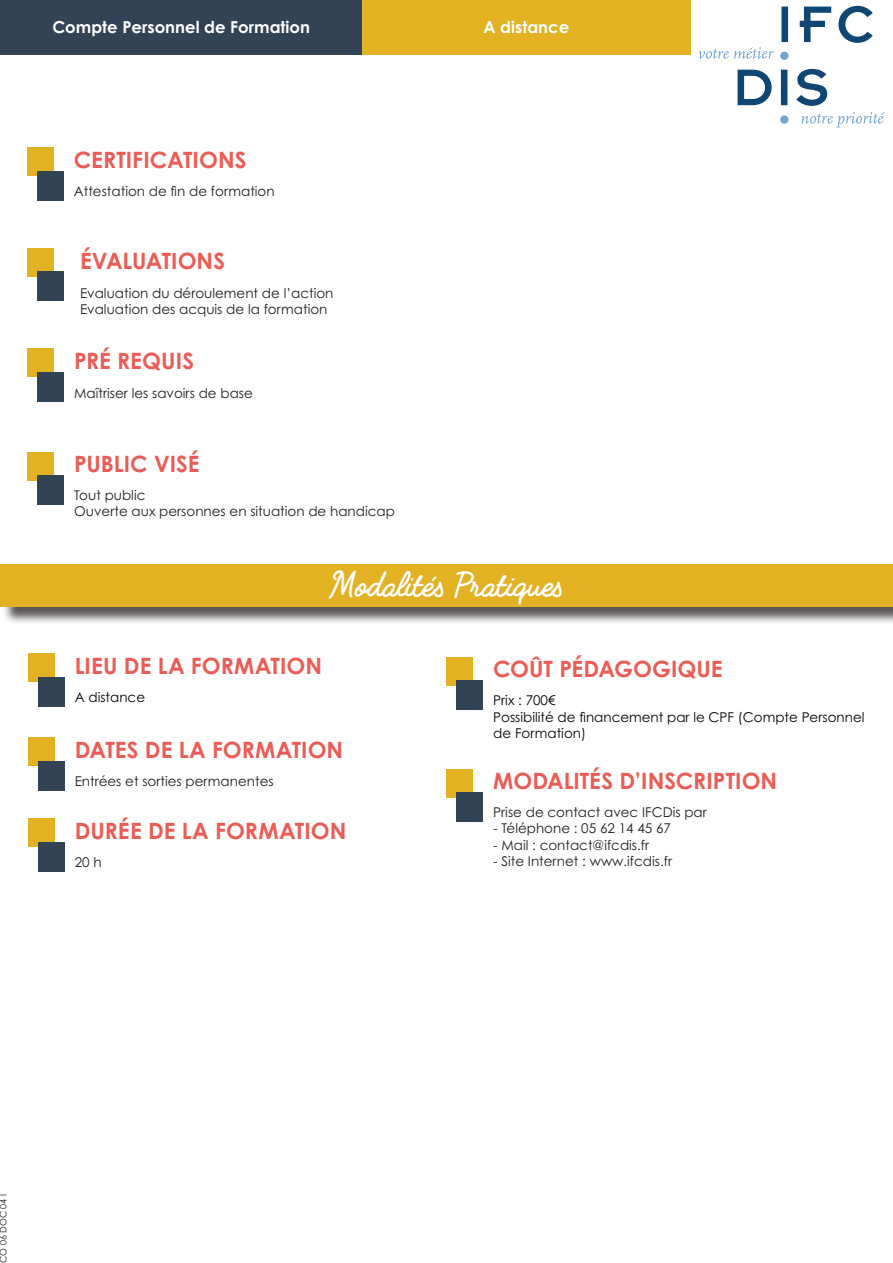
<style>
.page{position:relative;width:893px;height:1263px;background:#fff}
.page>*{position:absolute;margin:0;border:0;box-sizing:border-box;transform-origin:0 0}
.t1{font:700 33px "Fabfelt Script";color:#fff}
.t2{font:700 22.5px "Century Gothic Pro";color:#ea5c55}
.t3{font:700 16.5px "Century Gothic Pro";color:#fff}
.t4{font:13.5px "Century Gothic Pro";color:#231f20}
.t5{font:13.5px "Century Gothic Pro";color:#040503}
.t6{font:9px "Century Gothic Pro";color:#231f20}
</style>
<div class="page">
<div style="left:0;top:0;width:362px;height:54px;background:#324356"></div>
<div style="left:362px;top:0;width:328px;height:54px;background:#e2b223"></div>
<svg style="left:737px;top:69px;width:90px;height:37px"></svg>
<svg style="left:781px;top:6px;width:92px;height:37px"></svg>
<svg style="left:801px;top:112px;width:84px;height:15px"></svg>
<svg style="left:699px;top:47px;width:75px;height:12px"></svg>
<div style="left:780px;top:52px;width:8px;height:8px;background:#72a4d8;border-radius:50%"></div>
<div style="left:780px;top:115px;width:8px;height:9px;background:#72a4d8;border-radius:50%"></div>
<div style="left:27px;top:348px;width:27px;height:29px;background:#e2b223"></div>
<div style="left:37px;top:372px;width:27px;height:30px;background:#324356"></div>
<div style="left:27px;top:452px;width:27px;height:28px;background:#e2b223"></div>
<div style="left:37px;top:475px;width:27px;height:30px;background:#324356"></div>
<div style="left:2px;top:567px;width:891px;height:58px;background:#231f20;opacity:.75"></div>
<div style="left:0;top:564px;width:893px;height:42px;background:#e2b223"></div>
<div style="left:27px;top:248px;width:27px;height:28px;background:#e2b223"></div>
<div style="left:37px;top:271px;width:27px;height:30px;background:#324356"></div>
<div style="left:28px;top:819px;width:27px;height:28px;background:#e2b223"></div>
<div style="left:38px;top:842px;width:27px;height:30px;background:#324356"></div>
<div style="left:28px;top:653px;width:27px;height:28px;background:#e2b223"></div>
<div style="left:38px;top:677px;width:27px;height:30px;background:#324356"></div>
<div style="left:28px;top:738px;width:27px;height:28px;background:#e2b223"></div>
<div style="left:38px;top:761px;width:27px;height:30px;background:#324356"></div>
<div style="left:446px;top:657px;width:27px;height:28px;background:#e2b223"></div>
<div style="left:456px;top:680px;width:27px;height:30px;background:#324356"></div>
<div style="left:446px;top:769px;width:27px;height:28px;background:#e2b223"></div>
<div style="left:456px;top:792px;width:27px;height:30px;background:#324356"></div>
<div style="left:27px;top:147px;width:27px;height:28px;background:#e2b223"></div>
<div style="left:37px;top:171px;width:27px;height:30px;background:#324356"></div>
<p class="t3" style="left:52px;top:17px;width:259px">Compte Personnel de Formation</p>
<p class="t2" style="left:74px;top:145px;width:174px">CERTIFICATIONS</p>
<p class="t4" style="left:74px;top:182px;width:202px">Attestation de fin de formation</p>
<p class="t2" style="left:80px;top:247px;width:147px">ÉVALUATIONS</p>
<p class="t4" style="left:80px;top:285px;width:255px">Evaluation du déroulement de l’action</p>
<p class="t4" style="left:80px;top:301px;width:249px">Evaluation des acquis de la formation</p>
<p class="t2" style="left:74px;top:347px;width:121px">PRÉ REQUIS</p>
<p class="t4" style="left:74px;top:385px;width:180px">Maîtriser les savoirs de base</p>
<p class="t2" style="left:74px;top:450px;width:127px">PUBLIC VISÉ</p>
<p class="t4" style="left:74px;top:487px;width:73px">Tout public</p>
<p class="t4" style="left:74px;top:503px;width:322px">Ouverte aux personnes en situation de handicap</p>
<p class="t3" style="left:483px;top:17px;width:87px">A distance</p>
<p class="t1" style="left:330px;top:562px;width:235px">Modalités Pratiques</p>
<p class="t2" style="left:75px;top:651px;width:249px">LIEU DE LA FORMATION</p>
<p class="t5" style="left:75px;top:688px;width:72px">A distance</p>
<p class="t2" style="left:75px;top:736px;width:270px">DATES DE LA FORMATION</p>
<p class="t4" style="left:75px;top:773px;width:200px">Entrées et sorties permanentes</p>
<p class="t2" style="left:75px;top:817px;width:273px">DURÉE DE LA FORMATION</p>
<p class="t4" style="left:75px;top:854px;width:28px">20 h</p>
<p class="t2" style="left:493px;top:655px;width:231px">COÛT PÉDAGOGIQUE</p>
<p class="t5" style="left:493px;top:692px;width:64px">Prix : 700€</p>
<p class="t5" style="left:493px;top:708px;width:373px">Possibilité de financement par le CPF (Compte Personnel</p>
<p class="t5" style="left:493px;top:725px;width:94px">de Formation)</p>
<p class="t2" style="left:493px;top:767px;width:286px">MODALITÉS D’INSCRIPTION</p>
<p class="t4" style="left:493px;top:804px;width:215px">Prise de contact avec IFCDis par</p>
<p class="t4" style="left:493px;top:820px;width:179px">- Téléphone : 05 62 14 45 67</p>
<p class="t4" style="left:493px;top:836px;width:157px">- Mail : contact@ifcdis.fr</p>
<p class="t4" style="left:493px;top:853px;width:180px">- Site Internet : www.ifcdis.fr</p>
<p class="t6" style="left:-2px;top:1263px;width:70px;rotate:-90deg">CO 06 DOC 04 I</p>
</div>
